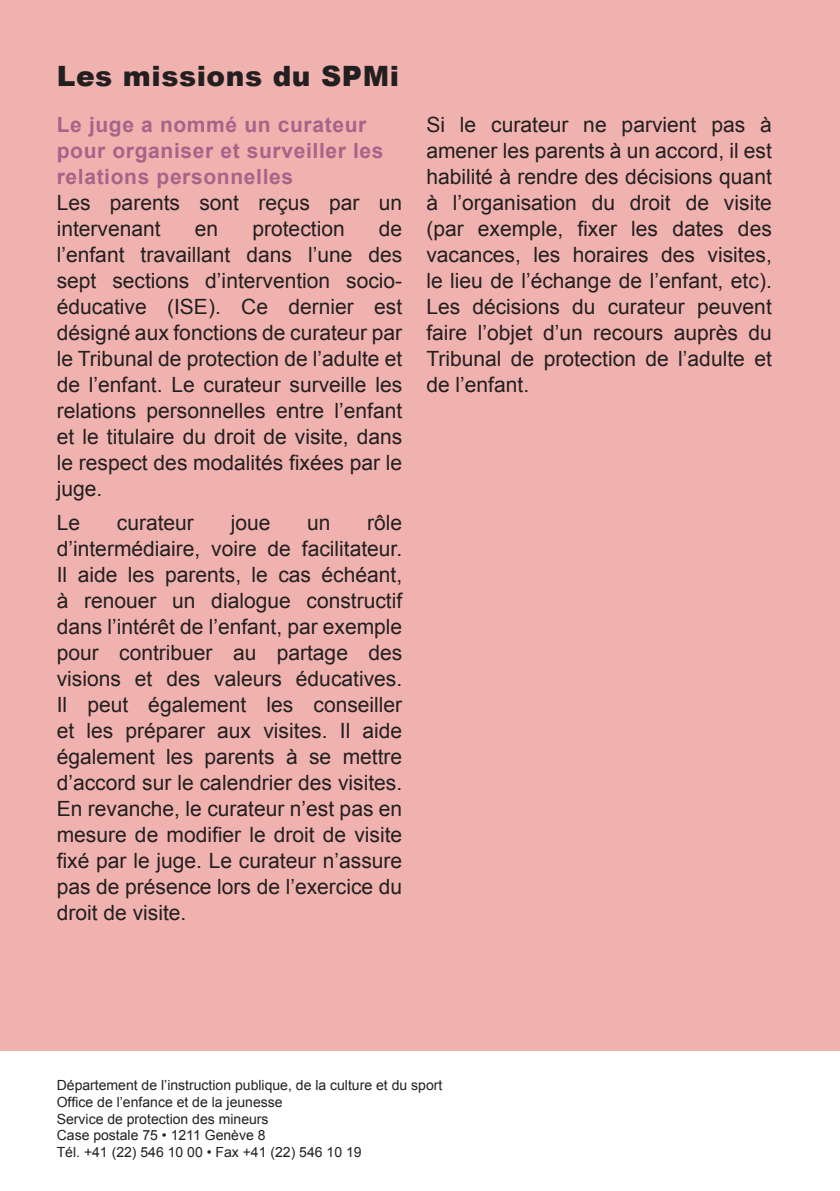
<style>
.page{position:relative;width:840px;height:1191px;background:#fff}
.page>*{position:absolute;margin:0;border:0;box-sizing:border-box;transform-origin:0 0}
.t1{font:900 28px "Arial";letter-spacing:.02em;color:#231f20}
.justif{font:21px/26px "Arial";color:#231f20;text-align:justify}
.t2{font:700 21px/26px "Arial";letter-spacing:.03em;color:#a66489}
.t3{font:14px "Arial";color:#231f20}
</style>
<div class="page">
<div style="left:0;top:0;width:839px;height:1050px;background:#f0b2af"></div>
<p class="t1" style="left:57px;top:55px;width:343px">Les missions du SPMi</p>
<p class="t2" style="left:57px;top:112px;width:328px">Le juge a nommé un curateur pour organiser et surveiller les relations personnelles</p>
<p class="justif" style="left:57px;top:189px;width:347px">Les parents sont reçus par un intervenant</p>
<p class="justif" style="left:57px;top:215px;width:347px;text-indent:322px">de l’enfant travaillant dans l’une des sept sections d’intervention socio&shy;éducative (ISE). Ce dernier est désigné aux fonctions de curateur par le Tribunal de protection de l’adulte et de l’enfant. Le curateur surveille les relations personnelles entre l’enfant et le titulaire du droit de visite, dans le respect des modalités fixées par le juge.</p>
<p class="justif" style="left:57px;top:510px;width:25px">Le</p>
<p class="justif" style="left:117px;top:510px;width:79px">curateur</p>
<p class="justif" style="left:230px;top:510px;width:41px">joue</p>
<p class="justif" style="left:307px;top:510px;width:25px">un</p>
<p class="justif" style="left:195px;top:215px;width:25px">en</p>
<p class="justif" style="left:252px;top:215px;width:94px">protection</p>
<p class="justif" style="left:57px;top:510px;width:347px;text-indent:310px">rôle d’intermédiaire, voire de facilitateur.<br>Il aide les parents, le cas échéant, à renouer un dialogue constructif dans l’intérêt de l’enfant, par exemple pour contribuer au partage des visions et des valeurs éducatives.<br>Il peut également les conseiller et les préparer aux visites. Il aide également les parents à se mettre d’accord sur le calendrier des visites.<br>En revanche, le curateur n’est pas en mesure de modifier le droit de visite fixé par le juge. Le curateur n’assure pas de présence lors de l’exercice du droit de visite.</p>
<p class="justif" style="left:426px;top:111px;width:347px">Si le curateur ne parvient pas à amener les parents à un accord, il est habilité à rendre des décisions quant à l’organisation du droit de visite (par exemple, fixer les dates des vacances, les horaires des visites, le lieu de l’échange de l’enfant, etc).<br>Les décisions du curateur peuvent faire l’objet d’un recours auprès du Tribunal de protection de l’adulte et de l’enfant.</p>
<p class="t3" style="left:57px;top:1076px;width:387px">Département de l’instruction publique, de la culture et du sport</p>
<p class="t3" style="left:57px;top:1092px;width:227px">Office de l’enfance et de la jeunesse</p>
<p class="t3" style="left:57px;top:1109px;width:213px">Service de protection des mineurs</p>
<p class="t3" style="left:57px;top:1126px;width:210px">Case postale 75 • 1211 Genève 8</p>
<p class="t3" style="left:57px;top:1143px;width:306px">Tél. +41 (22) 546 10 00 • Fax +41 (22) 546 10 19</p>
</div>
